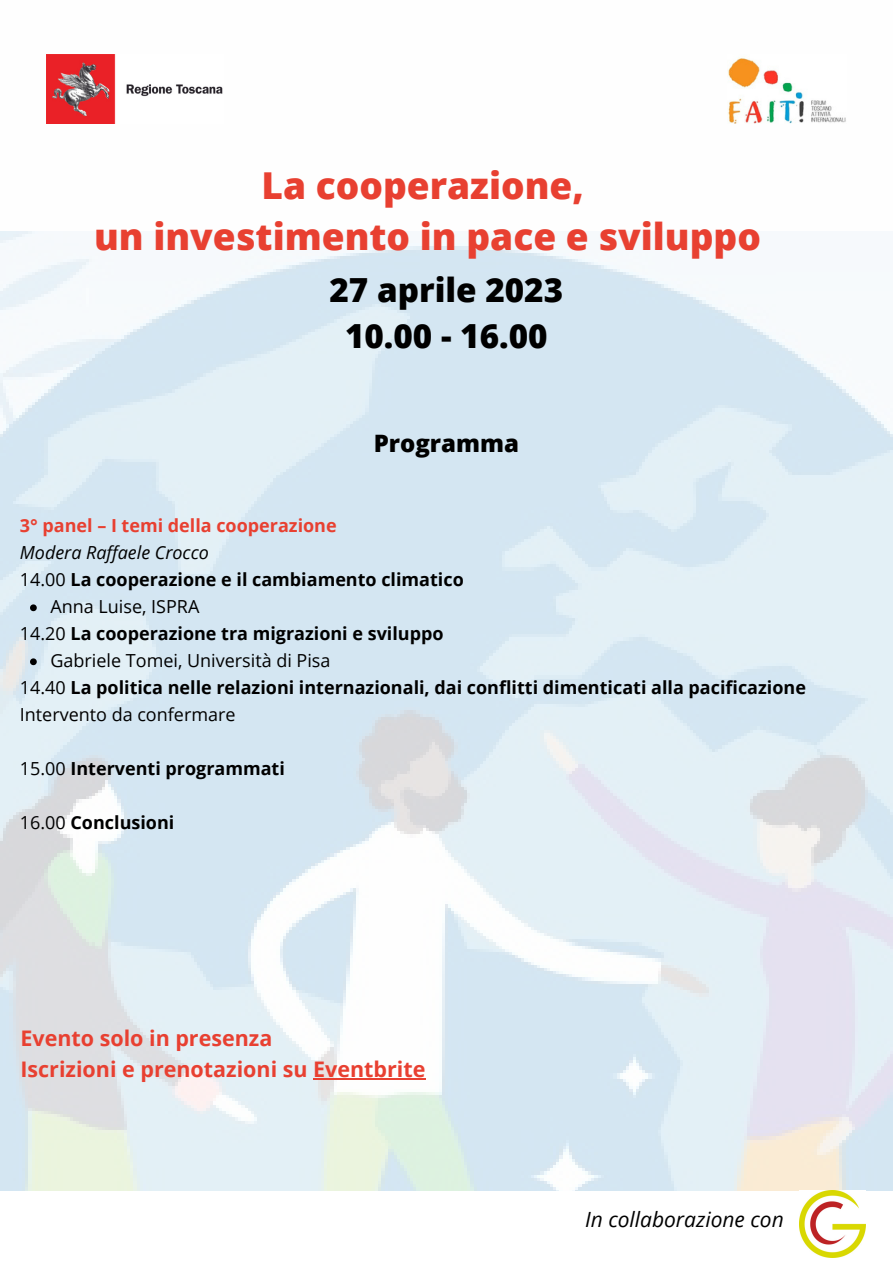
<style>
.page{position:relative;width:893px;height:1264px;background:#fff}
.page>*{position:absolute;margin:0;border:0;box-sizing:border-box;transform-origin:0 0}
.t1{font:800 37.05px/51.8px "Open Sans";color:#e84031;text-align:center}
.t2{font:800 33.15px/46px "Open Sans";color:#000;text-align:center}
.t3{font:800 24px "Open Sans";color:#000}
.t4{font:700 21.45px/31px "Open Sans";color:#e84031}
.t5{font:italic 21px "Open Sans";color:#000}
.t6{font:700 18px/27px "Open Sans";color:#000}
.t7{font:18px "Open Sans";color:#000}
.t8{font:700 18px "Open Sans";color:#e84031}
.s1{font-weight:400;font-style:italic}
.s2{font-weight:400}
</style>
<div class="page">
<img style="left:0;top:231px;width:892px;height:959px">
<img style="left:46px;top:55px;width:177px;height:68px">
<img style="left:728px;top:58px;width:118px;height:65px">
<svg style="left:30px;top:604px;width:7px;height:7px"></svg>
<svg style="left:30px;top:658px;width:7px;height:7px"></svg>
<hr style="left:313px;top:1078px;width:112px;height:1px;background:#e84031">
<img style="left:799px;top:1190px;width:66px;height:66px">
<h1 class="t1" style="left:94px;top:158px;width:668px">La cooperazione,<br>un investimento in pace e sviluppo</h1>
<h2 class="t2" style="left:329px;top:266px;width:235px">27 aprile 2023<br>10.00 - 16.00</h2>
<h3 class="t3" style="left:373px;top:426px;width:147px">Programma</h3>
<p class="t8" style="left:20px;top:513px;width:318px">3° panel – I temi della cooperazione</p>
<p class="t6" style="left:20px;top:539px;width:445px"><span class="s1">Modera Raffaele Crocco<br></span><span class="s2">14.00</span> La cooperazione e il cambiamento climatico</p>
<p class="t6" style="left:20px;top:620px;width:425px"><span class="s2">14.20</span> La cooperazione tra migrazioni e sviluppo</p>
<p class="t6" style="left:20px;top:674px;width:787px"><span class="s2">14.40</span> La politica nelle relazioni internazionali, dai conflitti dimenticati alla pacificazione<br><span class="s2">Intervento da confermare</span></p>
<p class="t6" style="left:20px;top:755px;width:266px"><span class="s2">15.00</span> Interventi programmati</p>
<p class="t6" style="left:20px;top:808px;width:156px"><span class="s2">16.00</span> Conclusioni</p>
<p class="t7" style="left:50px;top:594px;width:150px">Anna Luise, ISPRA</p>
<p class="t7" style="left:50px;top:648px;width:281px">Gabriele Tomei, Università di Pisa</p>
<p class="t4" style="left:20px;top:1022px;width:406px">Evento solo in presenza<br>Iscrizioni e prenotazioni su Eventbrite</p>
<p class="t5" style="left:585px;top:1204px;width:200px">In collaborazione con</p>
</div>
